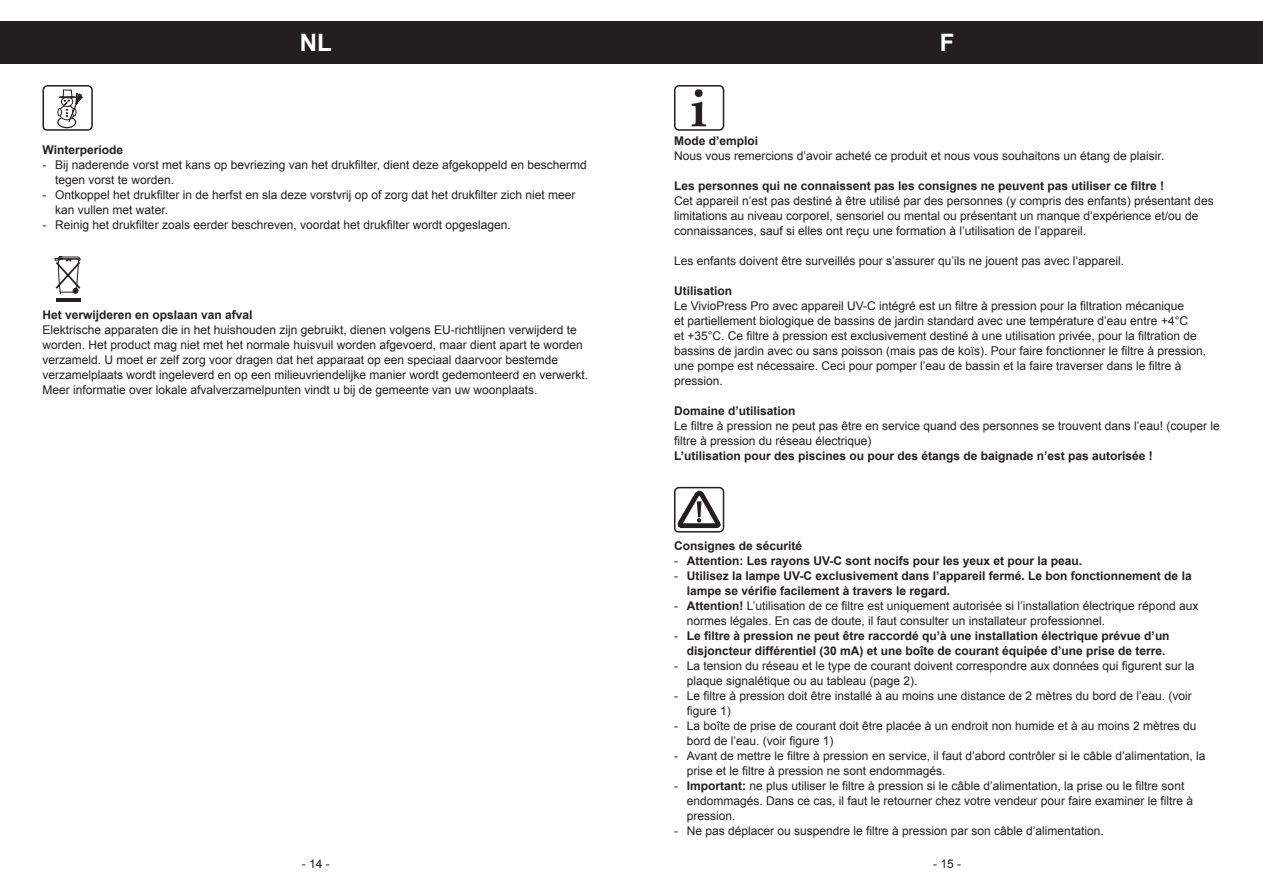
<style>
.page{position:relative;width:1263px;height:893px;background:#fff}
.page>*{position:absolute;margin:0;border:0;box-sizing:border-box;transform-origin:0 0}
.t1{font:700 24px "Arial";color:#fff}
.t2{font:12px/15px "Arial";color:#231f20}
.t3{font:700 12px/15px "Arial";color:#231f20}
.s1{font-weight:400}
.s2{font-weight:700}
</style>
<div class="page">
<div style="left:631px;top:21px;width:632px;height:43px;background:#231f20"></div>
<div style="left:0;top:21px;width:631px;height:43px;background:#231f20"></div>
<div style="left:43px;top:85px;width:50px;height:46px;border:2px solid #231f20;border-radius:4px"></div>
<div style="left:57px;top:116px;width:19px;height:12px;border:1px solid #231f20;border-radius:50%"></div>
<div style="left:57px;top:108px;width:5px;height:8px;border:1px solid #231f20;border-radius:50%"></div>
<svg style="left:58px;top:89px;width:25px;height:35px"></svg>
<svg style="left:55px;top:256px;width:25px;height:37px"></svg>
<hr style="left:56px;top:299px;width:24px;height:3px;background:#231f20">
<svg style="left:692px;top:89px;width:14px;height:37px"></svg>
<div style="left:674px;top:85px;width:50px;height:46px;border:2px solid #231f20;border-radius:4px"></div>
<div style="left:674px;top:487px;width:50px;height:46px;border:2px solid #231f20;border-radius:4px"></div>
<svg style="left:674px;top:491px;width:48px;height:42px"></svg>
<h1 class="t1" style="left:300px;top:27px;width:33px">NL</h1>
<h1 class="t1" style="left:940px;top:27px;width:16px">F</h1>
<p class="t3" style="left:43px;top:142px;width:82px">Winterperiode</p>
<p class="t2" style="left:55px;top:157px;width:533px;text-indent:-13px">- Bij naderende vorst met kans op bevriezing van het drukfilter, dient deze afgekoppeld en beschermd tegen vorst te worden.</p>
<p class="t2" style="left:55px;top:187px;width:522px;text-indent:-13px">- Ontkoppel het drukfilter in de herfst en sla deze vorstvrij op of zorg dat het drukfilter zich niet meer kan vullen met water.</p>
<p class="t2" style="left:43px;top:217px;width:470px">- Reinig het drukfilter zoals eerder beschreven, voordat het drukfilter wordt opgeslagen.</p>
<p class="t3" style="left:43px;top:307px;width:212px">Het verwijderen en opslaan van afval</p>
<p class="t2" style="left:43px;top:322px;width:547px">Elektrische apparaten die in het huishouden zijn gebruikt, dienen volgens EU-richtlijnen verwijderd te worden. Het product mag niet met het normale huisvuil worden afgevoerd, maar dient apart te worden verzameld. U moet er zelf zorg voor dragen dat het apparaat op een speciaal daarvoor bestemde verzamelplaats wordt ingeleverd en op een milieuvriendelijke manier wordt gedemonteerd en verwerkt.<br>Meer informatie over lokale afvalverzamelpunten vindt u bij de gemeente van uw woonplaats.</p>
<p class="t3" style="left:674px;top:133px;width:86px">Mode d’emploi</p>
<p class="t2" style="left:674px;top:148px;width:492px">Nous vous remercions d’avoir acheté ce produit et nous vous souhaitons un étang de plaisir.</p>
<p class="t3" style="left:674px;top:178px;width:492px">Les personnes qui ne connaissent pas les consignes ne peuvent pas utiliser ce filtre !</p>
<p class="t2" style="left:674px;top:193px;width:541px">Cet appareil n’est pas destiné à être utilisé par des personnes (y compris des enfants) présentant des limitations au niveau corporel, sensoriel ou mental ou présentant un manque d’expérience et/ou de connaissances, sauf si elles ont reçu une formation à l’utilisation de l’appareil.</p>
<p class="t2" style="left:674px;top:253px;width:452px">Les enfants doivent être surveillés pour s’assurer qu’ils ne jouent pas avec l’appareil.</p>
<p class="t3" style="left:674px;top:283px;width:60px">Utilisation</p>
<p class="t2" style="left:674px;top:298px;width:534px">Le VivioPress Pro avec appareil UV-C intégré est un filtre à pression pour la filtration mécanique<br>et partiellement biologique de bassins de jardin standard avec une température d’eau entre +4°C<br>et +35°C. Ce filtre à pression est exclusivement destiné à une utilisation privée, pour la filtration de bassins de jardin avec ou sans poisson (mais pas de koïs). Pour faire fonctionner le filtre à pression, une pompe est nécessaire. Ceci pour pomper l’eau de bassin et la faire traverser dans le filtre à pression.</p>
<p class="t3" style="left:674px;top:403px;width:123px">Domaine d’utilisation</p>
<p class="t2" style="left:674px;top:418px;width:547px">Le filtre à pression ne peut pas être en service quand des personnes se trouvent dans l’eau! (couper le filtre à pression du réseau électrique)</p>
<p class="t3" style="left:674px;top:448px;width:480px">L’utilisation pour des piscines ou pour des étangs de baignade n’est pas autorisée !</p>
<p class="t3" style="left:674px;top:538px;width:130px">Consignes de sécurité</p>
<p class="t3" style="left:674px;top:553px;width:410px"><span class="s1">-</span> Attention: Les rayons UV-C sont nocifs pour les yeux et pour la peau.</p>
<p class="t3" style="left:687px;top:568px;width:506px;text-indent:-13px"><span class="s1">-</span> Utilisez la lampe UV-C exclusivement dans l’appareil fermé. Le bon fonctionnement de la lampe se vérifie facilement à travers le regard.</p>
<p class="t2" style="left:687px;top:598px;width:513px;text-indent:-13px">- <span class="s2">Attention!</span> L’utilisation de ce filtre est uniquement autorisée si l’installation électrique répond aux normes légales. En cas de doute, il faut consulter un installateur professionnel.</p>
<p class="t3" style="left:687px;top:628px;width:484px;text-indent:-13px"><span class="s1">-</span> Le filtre à pression ne peut être raccordé qu’à une installation électrique prévue d’un disjoncteur différentiel (30 mA) et une boîte de courant équipée d’une prise de terre.</p>
<p class="t2" style="left:687px;top:658px;width:509px;text-indent:-13px">- La tension du réseau et le type de courant doivent correspondre aux données qui figurent sur la plaque signalétique ou au tableau (page 2).</p>
<p class="t2" style="left:687px;top:688px;width:506px;text-indent:-13px">- Le filtre à pression doit être installé à au moins une distance de 2 mètres du bord de l’eau. (voir figure 1)</p>
<p class="t2" style="left:687px;top:718px;width:511px;text-indent:-13px">- La boîte de prise de courant doit être placée à un endroit non humide et à au moins 2 mètres du bord de l’eau. (voir figure 1)</p>
<p class="t2" style="left:687px;top:748px;width:520px;text-indent:-13px">- Avant de mettre le filtre à pression en service, il faut d’abord contrôler si le câble d’alimentation, la prise et le filtre à pression ne sont endommagés.</p>
<p class="t2" style="left:687px;top:778px;width:508px;text-indent:-13px">- <span class="s2">Important:</span> ne plus utiliser le filtre à pression si le câble d’alimentation, la prise ou le filtre sont endommagés. Dans ce cas, il faut le retourner chez votre vendeur pour faire examiner le filtre à pression.</p>
<p class="t2" style="left:674px;top:823px;width:431px">- Ne pas déplacer ou suspendre le filtre à pression par son câble d’alimentation.</p>
<p class="t2" style="left:302px;top:856px;width:30px">- 14 -</p>
<p class="t2" style="left:933px;top:856px;width:30px">- 15 -</p>
</div>
